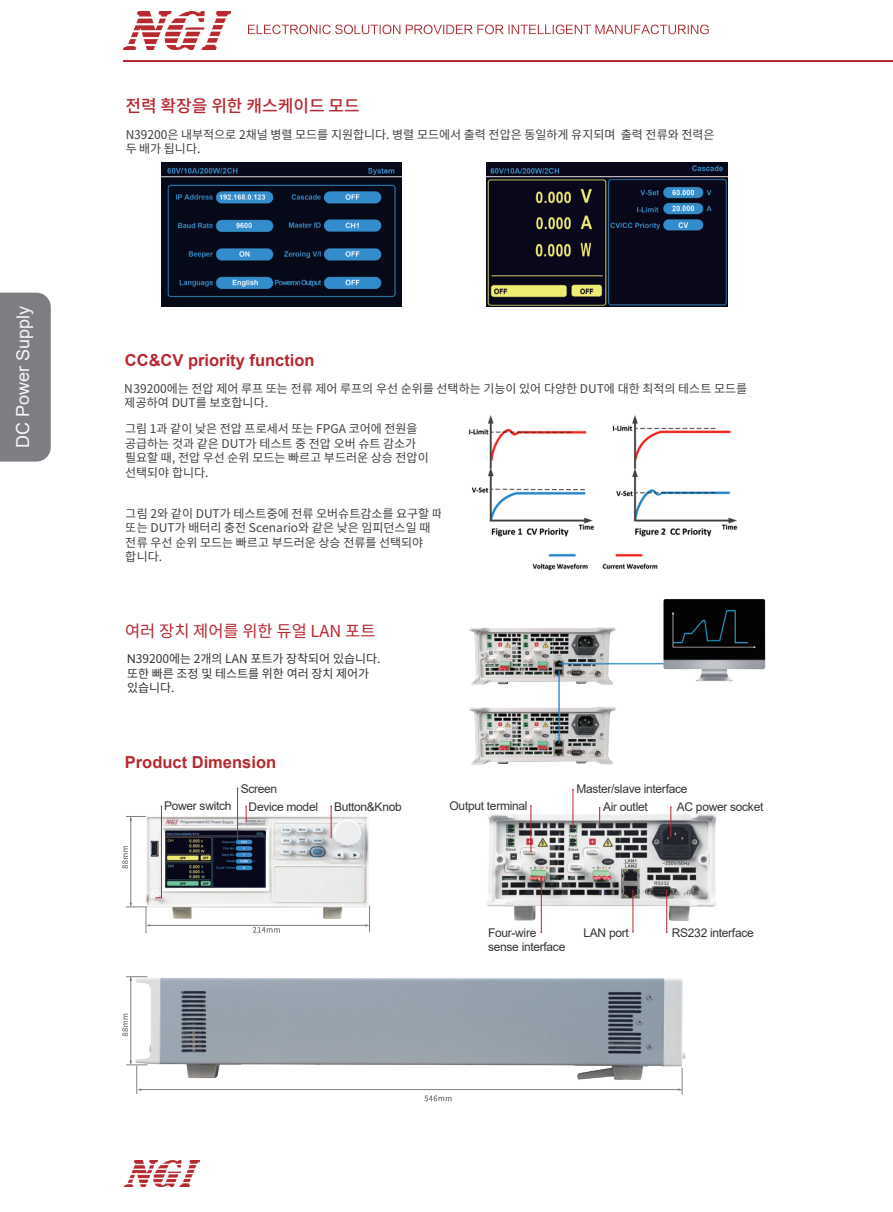
<style>
.page{position:relative;width:893px;height:1212px;background:#fff}
.page>*{position:absolute;margin:0;border:0;box-sizing:border-box;transform-origin:0 0}
.t1{font:18px "Arial";color:#f6f7f7}
.t2{font:500 16.95px "Noto Sans CJ Kkr";color:#b7282f}
.t3{font:700 16.5px "Arial";color:#b7282f}
.t4{font:16.5px "Noto Sans CJ Kkr";color:#b7282f}
.t5{font:12px/14.4px "Noto Sans CJ Kkr";color:#333334}
.t6{font:12px/14.4px "Arial";letter-spacing:-.025em;color:#333334}
.s1{font-family:"Arial"}
</style>
<div class="page">
<hr style="left:123px;top:61px;width:770px;height:1px;background:#b7282f">
<svg style="left:248px;top:25px;width:461px;height:9px"></svg>
<img style="left:124px;top:11px;width:106px;height:38px">
<img style="left:125px;top:1160px;width:75px;height:26px">
<div style="left:0;top:293px;width:51px;height:168px;background:#7d7e82"></div>
<img style="left:469px;top:416px;width:269px;height:155px">
<img style="left:162px;top:162px;width:240px;height:144px">
<img style="left:486px;top:162px;width:241px;height:145px">
<hr style="left:141px;top:1089px;width:538px;height:1px;background:#7f8185">
<svg style="left:424px;top:1095px;width:27px;height:6px"></svg>
<svg style="left:678px;top:1083px;width:5px;height:11px"></svg>
<svg style="left:126px;top:1060px;width:21px;height:34px"></svg>
<svg style="left:126px;top:976px;width:6px;height:5px"></svg>
<svg style="left:122px;top:1014px;width:6px;height:22px"></svg>
<hr style="left:131px;top:977px;width:1px;height:86px;background:#7f8185">
<hr style="left:149px;top:925px;width:219px;height:1px;background:#7f8185">
<svg style="left:365px;top:921px;width:5px;height:11px"></svg>
<svg style="left:253px;top:927px;width:27px;height:5px"></svg>
<img style="left:162px;top:812px;width:208px;height:109px">
<svg style="left:122px;top:805px;width:40px;height:128px"></svg>
<hr style="left:331px;top:806px;width:1px;height:32px;background:#b7282f">
<svg style="left:245px;top:805px;width:2px;height:17px"></svg>
<img style="left:487px;top:810px;width:230px;height:111px">
<hr style="left:531px;top:806px;width:1px;height:46px;background:#b7282f">
<hr style="left:573px;top:789px;width:1px;height:39px;background:#b7282f">
<svg style="left:599px;top:807px;width:1px;height:19px"></svg>
<hr style="left:541px;top:877px;width:1px;height:55px;background:#b7282f">
<hr style="left:633px;top:890px;width:1px;height:42px;background:#b7282f">
<hr style="left:666px;top:890px;width:1px;height:42px;background:#b7282f">
<hr style="left:671px;top:807px;width:1px;height:30px;background:#b7282f">
<img style="left:132px;top:976px;width:554px;height:107px">
<img style="left:469px;top:599px;width:297px;height:196px">
<img style="left:166px;top:831px;width:100px;height:56px">
<hr style="left:237px;top:788px;width:1px;height:53px;background:#b7282f">
<h1 class="t1" style="left:11px;top:448px;width:144px;rotate:-90deg">D C P wo r e S ppu l y</h1>
<h2 class="t2" style="left:125px;top:96px;width:236px">전력 확장을 위한 캐스케이드 모드</h2>
<p class="t5" style="left:125px;top:128px;width:591px">N39200은 내부적으로 2채널 병렬 모드를 지원합니다. 병렬 모드에서 출력 전압은 동일하게 유지되며 출력 전류와 전력은 두 배가 됩니다.</p>
<h3 class="t3" style="left:125px;top:348px;width:191px">CC&amp;CV priority function</h3>
<p class="t5" style="left:125px;top:381px;width:624px">N39200에는 전압 제어 루프 또는 전류 제어 루프의 우선 순위를 선택하는 기능이 있어 다양한 DUT에 대한 최적의 테스트 모드를 제공하여 DUT를 보호합니다.</p>
<p class="t5" style="left:125px;top:422px;width:305px">그림 1과 같이 낮은 전압 프로세서 또는 FPGA 코어에 전원을 공급하는 것과 같은 DUT가 테스트 중 전압 오버 슈트 감소가 필요할 때, 전압 우선 순위 모드는 빠르고 부드러운 상승 전압이 선택되야 합니다.</p>
<p class="t5" style="left:126px;top:506px;width:319px">그림 2와 같이 DUT가 테스트중에 전류 오버슈트감소를 요구할 때 또는 DUT가 배터리 충전 Scenario와 같은 낮은 임피던스일 때 전류 우선 순위 모드는 빠르고 부드러운 상승 전류를 선택되야 합니다.</p>
<h3 class="t4" style="left:125px;top:621px;width:252px">여러 장치 제어를 위한 듀얼 LAN 포트</h3>
<p class="t5" style="left:127px;top:652px;width:255px"><span class="s1">N</span>39200에는 2개의 LAN 포트가 장착되어 있습니다. 또한 빠른 조정 및 테스트를 위한 여러 장치 제어가 있습니다.</p>
<h3 class="t3" style="left:125px;top:750px;width:153px">Product Dimension</h3>
<p class="t6" style="left:241px;top:781px;width:38px">Screen</p>
<p class="t6" style="left:164px;top:799px;width:69px">Power switch</p>
<p class="t6" style="left:249px;top:799px;width:71px">Device model</p>
<p class="t6" style="left:334px;top:799px;width:69px">Button&amp;Knob</p>
<p class="t6" style="left:603px;top:780px;width:86px;line-height:18px;text-indent:-27px">Master/slave interface<br>Air outlet</p>
<p class="t6" style="left:450px;top:799px;width:79px">Output terminal</p>
<p class="t6" style="left:677px;top:799px;width:88px">AC power socket</p>
<p class="t6" style="left:488px;top:925px;width:79px">Four-wire sense interface</p>
<p class="t6" style="left:583px;top:925px;width:47px">LAN port</p>
<p class="t6" style="left:672px;top:925px;width:83px">RS232 interface</p>
</div>
